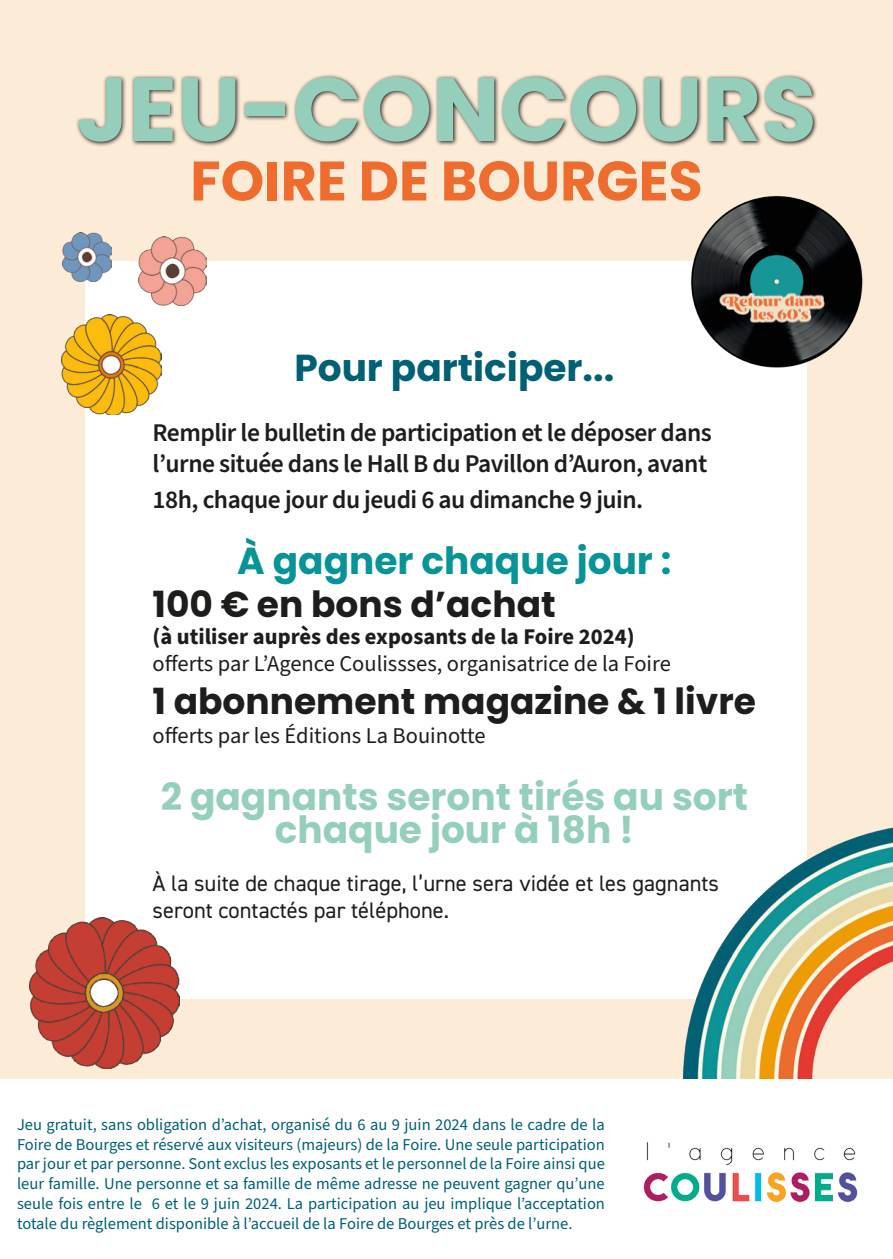
<style>
.page{position:relative;width:893px;height:1259px;background:#fff}
.page>*{position:absolute;margin:0;border:0;box-sizing:border-box;transform-origin:0 0}
.t1{font:700 90px "Poppins";color:#95cfbc}
.t2{font:700 55.5px "Poppins";color:#ed6c2e}
.t3{font:700 37.5px/33px "Poppins";color:#95cfbc;text-align:center}
.t4{font:700 37.5px "Poppins";color:#069497}
.t5{font:700 37.5px "Poppins";color:#016074}
.t6{font:700 36px "Poppins";color:#1d1d1b}
.t7{font:600 25.5px/30.6px "Source Sans Pro";letter-spacing:-.02em;color:#1d1d1b}
.t8{font:22.5px "Source Sans Pro";color:#1d1d1b}
.t9{font:22.5px/27px "DIN2014";color:#1d1d1b}
.t10{font:700 22.5px "Source Sans Pro";color:#1d1d1b}
.t11{font:16.5px/19.8px "Source Sans Pro";color:#016074;text-align:justify}
</style>
<div class="page">
<div style="left:0;top:0;width:893px;height:1078px;background:#fcebd6"></div>
<div style="left:86px;top:261px;width:721px;height:737px;background:#fff"></div>
<img style="left:643px;top:1142px;width:215px;height:60px">
<svg style="left:76px;top:74px;width:741px;height:72px"></svg>
<img style="left:683px;top:827px;width:210px;height:251px">
<img style="left:61px;top:315px;width:101px;height:100px">
<img style="left:691px;top:195px;width:172px;height:173px">
<img style="left:711px;top:282px;width:129px;height:51px">
<img style="left:139px;top:237px;width:68px;height:68px">
<img style="left:30px;top:918px;width:149px;height:150px">
<img style="left:62px;top:233px;width:49px;height:49px">
<h1 class="t1" style="left:76px;top:57px;width:742px">JEU-CONCOURS</h1>
<h2 class="t2" style="left:190px;top:149px;width:514px">FOIRE DE BOURGES</h2>
<h3 class="t5" style="left:294px;top:346px;width:321px">Pour participer...</h3>
<h3 class="t7" style="left:153px;top:418px;width:561px">Remplir le bulletin de participation et le déposer dans l’urne située dans le Hall B du Pavillon d’Auron, avant</h3>
<h3 class="t7" style="left:153px;top:485px;width:492px">18h, chaque jour du jeudi 6 au dimanche 9 juin.</h3>
<h3 class="t4" style="left:237px;top:539px;width:436px">À gagner chaque jour :</h3>
<h3 class="t6" style="left:153px;top:584px;width:405px">100 € en bons d’achat</h3>
<h3 class="t10" style="left:153px;top:621px;width:483px">(à utiliser auprès des exposants de la Foire 2024)</h3>
<h3 class="t8" style="left:153px;top:649px;width:520px">offerts par L’Agence Coulissses, organisatrice de la Foire</h3>
<h3 class="t6" style="left:153px;top:681px;width:605px">1 abonnement magazine &amp; 1 livre</h3>
<h3 class="t8" style="left:153px;top:721px;width:335px">offerts par les Éditions La Bouinotte</h3>
<h3 class="t3" style="left:161px;top:780px;width:589px">2 gagnants seront tirés au sort chaque jour à 18h !</h3>
<h3 class="t9" style="left:153px;top:869px;width:568px">À la suite de chaque tirage, l’urne sera vidée et les gagnants seront contactés par téléphone.</h3>
<p class="t11" style="left:17px;top:1115px;width:589px">Jeu gratuit, sans obligation d’achat, organisé du 6 au 9 juin 2024 dans le cadre de la Foire de Bourges et réservé aux visiteurs (majeurs) de la Foire. Une seule participation par jour et par personne. Sont exclus les exposants et le personnel de la Foire ainsi que leur famille. Une personne et sa famille de même adresse ne peuvent gagner qu’une seule fois entre le 6 et le 9 juin 2024. La participation au jeu implique l’acceptation totale du règlement disponible à l’accueil de la Foire de Bourges et près de l’urne.</p>
</div>
